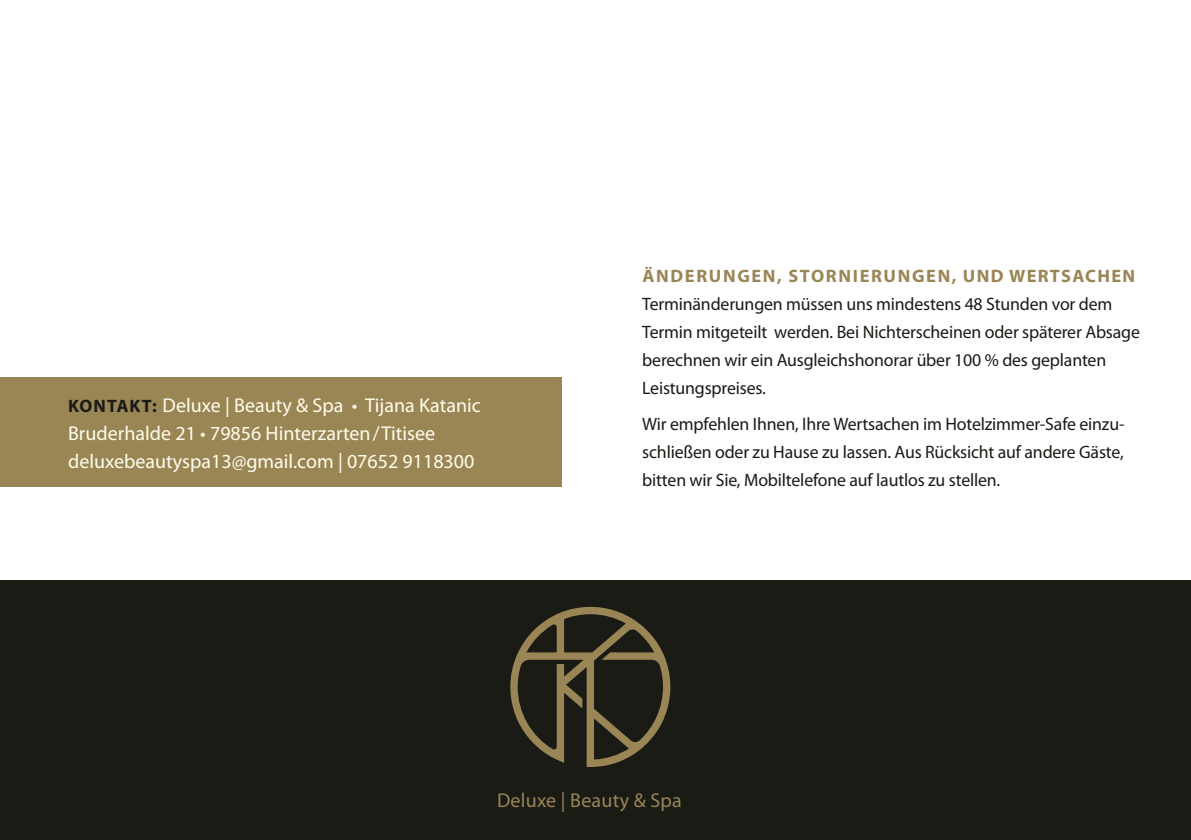
<style>
.page{position:relative;width:1191px;height:840px;background:#fff}
.page>*{position:absolute;margin:0;border:0;box-sizing:border-box;transform-origin:0 0}
.t1{font:20px/28px "Myriad Pro";color:#fffdec}
.t2{font:20px "Myriad Pro";letter-spacing:.01em;color:#9a8555}
.t3{font:18px/28px "Myriad Pro";letter-spacing:-.01em;color:#1a1b15}
.t4{font:700 18px "Myriad Pro";letter-spacing:.08em;color:#9a8555}
.s1{font-weight:700;font-size:18px;color:#1a1b15}
</style>
<div class="page">
<div style="left:0;top:377px;width:561px;height:110px;background:#9a8555"></div>
<div style="left:0;top:580px;width:1191px;height:259px;background:#1a1b15"></div>
<svg style="left:510px;top:606px;width:160px;height:160px"></svg>
<p class="t1" style="left:68px;top:390px;width:414px"><span class="s1">KONTAKT:</span> Deluxe | Beauty &amp; Spa • Tijana Katanic<br>Bruderhalde 21 • 79856 Hinterzarten/Titisee deluxebeautyspa13@gmail.com | 07652 9118300</p>
<p class="t4" style="left:642px;top:264px;width:171px">ÄNDERUNGEN, STORN</p>
<p class="t4" style="left:853px;top:264px;width:21px">IERUNGEN</p>
<p class="t4" style="left:952px;top:264px;width:185px">, UND WERTSACHEN</p>
<p class="t3" style="left:642px;top:290px;width:499px">Terminänderungen müssen uns mindestens 48 Stunden vor dem Termin mitgeteilt werden. Bei Nichterscheinen oder späterer Absage berechnen wir ein Ausgleichshonorar über 100 % des geplanten Leistungspreises.</p>
<p class="t3" style="left:642px;top:410px;width:484px;text-align:justify">Wir empfehlen Ihnen, Ihre Wertsachen im Hotelzimmer-Safe einzu&shy;schließen oder zu Hause zu lassen. Aus Rücksicht auf andere Gäste, bitten wir Sie, Mobiltelefone auf lautlos zu stellen.</p>
<p class="t2" style="left:497px;top:787px;width:186px">Deluxe | Beauty &amp; Spa</p>
</div>
